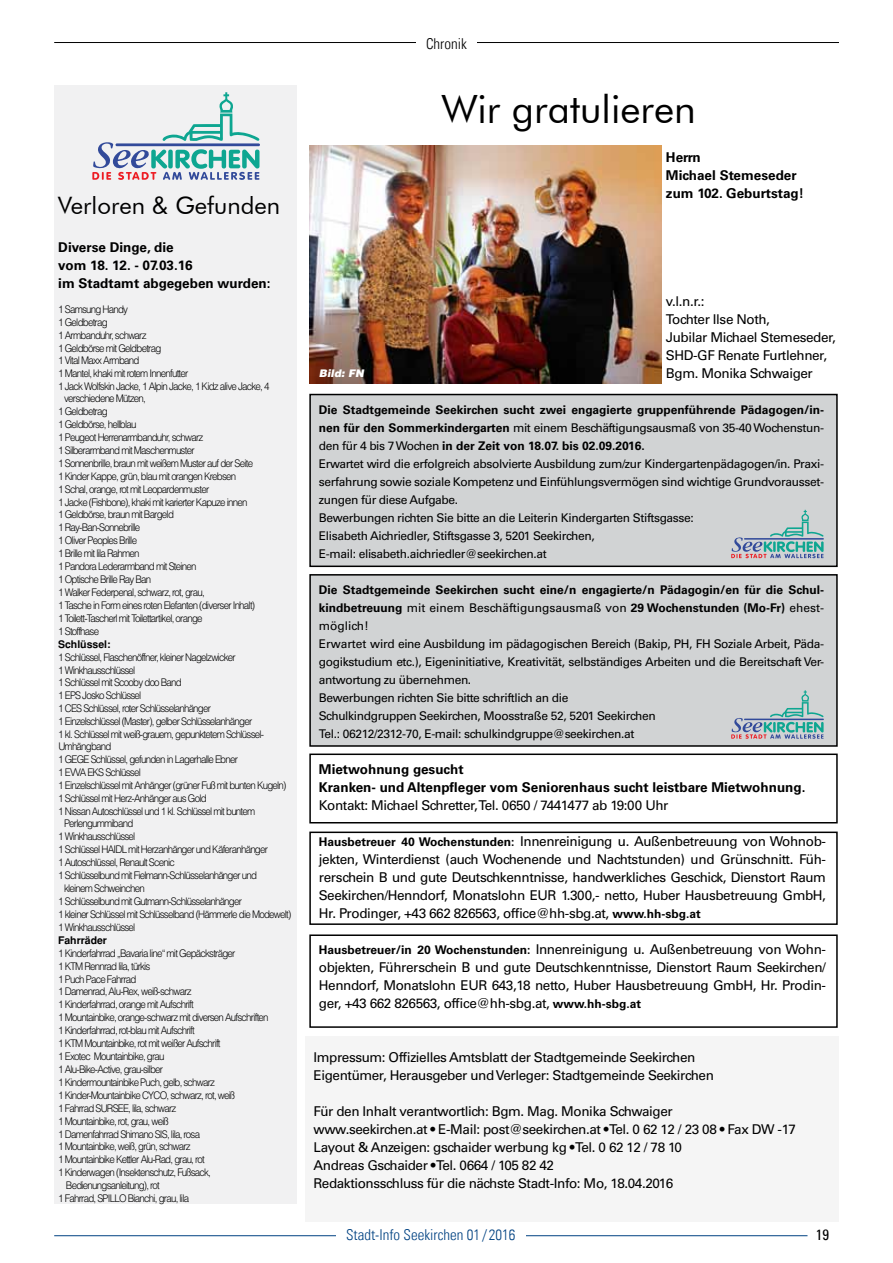
<style>
.page{position:relative;width:893px;height:1263px;background:#fff}
.page>*{position:absolute;margin:0;border:0;box-sizing:border-box;transform-origin:0 0}
.t1{font:39px "Futura BT";color:#000}
.t2{font:24px "Futura BT";color:#000}
.t3{font:15px "Univers Com 47 Light Cond";color:#004282}
.t4{font:15px "Univers Com 47 Light Cond";color:#000}
.t5{font:condensed 15px "Univers Com 57";color:#000}
.t6{font:13.5px/18px "Univers LT Std";letter-spacing:-.03em;color:#000}
.t7{font:700 13.5px/18px "Univers LT Std";color:#000}
.t8{font:12px/18px "Univers LT Std";letter-spacing:-.03em;color:#000}
.t9{font:300 10.5px/12.9px "Helvetica";letter-spacing:-.08em;color:#000;scale:.93 1}
.t10{font:700 10.5px "Helvetica";color:#000}
.t11{font:italic 900 10.5px "Helvetica";color:#fff}
.s1{font-weight:700}
.s2{font-weight:700;font-size:12px}
</style>
<div class="page">
<hr style="left:54px;top:1235px;width:753px;height:1px;background:#004282">
<div style="left:336px;top:1225px;width:189px;height:20px;background:#fff"></div>
<hr style="left:54px;top:42px;width:785px;height:1px;background:#000">
<div style="left:416px;top:33px;width:60px;height:21px;background:#fff"></div>
<div style="left:54px;top:85px;width:242px;height:1118px;background:#f1f1f2"></div>
<svg style="left:92px;top:92px;width:167px;height:88px"></svg>
<hr style="left:116px;top:143px;width:144px;height:3px;background:#324a9a">
<div style="left:305px;top:1036px;width:533px;height:185px;background:#f5f5f5"></div>
<img style="left:309px;top:146px;width:353px;height:237px">
<div style="left:309px;top:753px;width:529px;height:70px;border:2px solid #000"></div>
<div style="left:309px;top:831px;width:529px;height:94px;border:2px solid #000"></div>
<div style="left:309px;top:934px;width:529px;height:94px;border:2px solid #000"></div>
<div style="left:310px;top:394px;width:527px;height:172px;background:#d1d3d4"></div>
<div style="left:309px;top:394px;width:529px;height:173px;border:2px solid #000"></div>
<div style="left:310px;top:575px;width:527px;height:171px;background:#d1d3d4"></div>
<div style="left:309px;top:574px;width:529px;height:173px;border:2px solid #000"></div>
<svg style="left:731px;top:510px;width:93px;height:48px"></svg>
<hr style="left:744px;top:538px;width:80px;height:2px;background:#324a9a">
<svg style="left:731px;top:690px;width:93px;height:49px"></svg>
<hr style="left:744px;top:719px;width:80px;height:1px;background:#324a9a">
<h2 class="t2" style="left:58px;top:191px;width:223px">Verloren &amp; Gefunden</h2>
<p class="t7" style="left:58px;top:238px;width:214px">Diverse Dinge, die<br>vom 18. 12. - 07.03.16<br>im Stadtamt abgegeben wurden:</p>
<p class="t9" style="left:58px;top:302px;width:229px">1 Samsung Handy<br>1 Geldbetrag<br>1 Armbanduhr, schwarz<br>1 Geldbörse mit Geldbetrag<br>1 Vital Maxx Armband<br>1 Mantel, khaki mit rotem Innenfutter<br>1 Jack Wolfskin Jacke, 1 Alpin Jacke, 1 Kidz alive Jacke, 4</p>
<p class="t9" style="left:58px;top:392px;width:213px;text-indent:6px">verschiedene Mützen,<br>1 Geldbetrag<br>1 Geldbörse, hellblau<br>1 Peugeot Herrenarmbanduhr, schwarz<br>1 Silberarmband mit Maschenmuster<br>1 Sonnenbrille, braun mit weißem Muster auf der Seite 1 Kinder Kappe, grün, blau mit orangen Krebsen<br>1 Schal, orange, rot mit Leopardenmuster<br>1 Jacke (Fishbone), khaki mit karierter Kapuze innen 1 Geldbörse, braun mit Bargeld<br>1 Ray-Ban-Sonnebrille<br>1 Oliver Peoples Brille<br>1 Brille mit lila Rahmen<br>1 Pandora Lederarmband mit Steinen<br>1 Optische Brille Ray Ban<br>1 Walker Federpenal, schwarz, rot, grau,<br>1 Tasche in Form eines roten Elefanten (diverser Inhalt)<br>1 Toilett-Tascherl mit Toilettartikel, orange<br>1 Stoffhase</p>
<p class="t10" style="left:58px;top:638px;width:54px">Schlüssel:</p>
<p class="t9" style="left:58px;top:650px;width:223px">1 Schlüssel, Flaschenöffner, kleiner Nagelzwicker<br>1 Winkhausschlüssel<br>1 Schlüssel mit Scooby doo Band<br>1 EPS Josko Schlüssel<br>1 CES Schlüssel, roter Schlüsselanhänger<br>1 Einzelschlüssel (Master), gelber Schlüsselanhänger<br>1 kl. Schlüssel mit weiß-grauem, gepunktetem Schlüssel-</p>
<p class="t9" style="left:58px;top:739px;width:59px">Umhängband</p>
<p class="t9" style="left:58px;top:752px;width:195px">1 GEGE Schlüssel, gefunden in Lagerhalle Ebner</p>
<p class="t9" style="left:58px;top:765px;width:90px">1 EVVA EKS Schlüssel</p>
<p class="t9" style="left:58px;top:778px;width:247px">1 Einzelschlüssel mit Anhänger (grüner Fuß mit bunten Kugeln)</p>
<p class="t9" style="left:58px;top:791px;width:161px">1 Schlüssel mit Herz-Anhänger aus Gold</p>
<p class="t9" style="left:58px;top:804px;width:213px">1 Nissan Autoschlüssel und 1 kl. Schlüssel mit buntem</p>
<p class="t9" style="left:64px;top:817px;width:76px">Perlengummiband</p>
<p class="t9" style="left:58px;top:830px;width:84px">1 Winkhausschlüssel</p>
<p class="t9" style="left:58px;top:843px;width:227px">1 Schlüssel HAIDL mit Herzanhänger und Käferanhänger</p>
<p class="t9" style="left:58px;top:856px;width:127px">1 Autoschlüssel, Renault Scenic</p>
<p class="t9" style="left:58px;top:869px;width:215px">1 Schlüsselbund mit Fielmann-Schlüsselanhänger und</p>
<p class="t9" style="left:64px;top:881px;width:89px">kleinem Schweinchen</p>
<p class="t9" style="left:58px;top:894px;width:199px">1 Schlüsselbund mit Gutmann-Schlüsselanhänger</p>
<p class="t9" style="left:58px;top:907px;width:252px">1 kleiner Schlüssel mit Schlüsselband (Hämmerle die Modewelt)</p>
<p class="t9" style="left:58px;top:920px;width:84px">1 Winkhausschlüssel</p>
<p class="t10" style="left:58px;top:934px;width:50px">Fahrräder</p>
<p class="t9" style="left:58px;top:946px;width:192px">1 Kinderfahrrad „Bavaria line“ mit Gepäcksträger</p>
<p class="t9" style="left:58px;top:959px;width:101px">1 KTM Rennrad lila, türkis</p>
<p class="t9" style="left:58px;top:972px;width:86px">1 Puch Pace Fahrrad</p>
<p class="t9" style="left:58px;top:985px;width:145px">1 Damenrad, Alu-Rex, weiß-schwarz</p>
<p class="t9" style="left:58px;top:998px;width:147px">1 Kinderfahrrad, orange mit Aufschrift</p>
<p class="t9" style="left:58px;top:1011px;width:228px">1 Mountainbike, orange-schwarz mit diversen Aufschriften</p>
<p class="t9" style="left:58px;top:1024px;width:148px">1 Kinderfahrrad, rot-blau mit Aufschrift</p>
<p class="t9" style="left:58px;top:1037px;width:176px">1 KTM Mountainbike, rot mit weißer Aufschrift</p>
<p class="t9" style="left:58px;top:1049px;width:116px">1 Exotec Mountainbike, grau</p>
<p class="t9" style="left:58px;top:1062px;width:114px">1 Alu-Bike-Active, grau-silber</p>
<p class="t9" style="left:58px;top:1075px;width:170px">1 Kindermountainbike Puch, gelb, schwarz</p>
<p class="t9" style="left:58px;top:1088px;width:192px">1 Kinder-Mountainbike CYCO, schwarz, rot, weiß</p>
<p class="t9" style="left:58px;top:1101px;width:129px">1 Fahrrad SURSEE, lila, schwarz</p>
<p class="t9" style="left:58px;top:1114px;width:120px">1 Mountainbike, rot, grau, weiß</p>
<p class="t9" style="left:58px;top:1127px;width:154px">1 Damenfahrrad Shimano SIS, lila, rosa</p>
<p class="t9" style="left:58px;top:1140px;width:144px">1 Mountainbike, weiß, grün, schwarz</p>
<p class="t9" style="left:58px;top:1153px;width:159px">1 Mountainbike Kettler Alu-Rad, grau, rot</p>
<p class="t9" style="left:58px;top:1166px;width:166px">1 Kinderwagen (Insektenschutz, Fußsack,</p>
<p class="t9" style="left:66px;top:1179px;width:103px">Bedienungsanleitung), rot</p>
<p class="t9" style="left:58px;top:1192px;width:142px">1 Fahrrad, SPILLO Bianchi, grau, lila</p>
<h3 class="t4" style="left:426px;top:35px;width:42px">Chronik</h3>
<h1 class="t1" style="left:442px;top:86px;width:256px">Wir gratulieren</h1>
<p class="t11" style="left:319px;top:367px;width:46px">Bild: FN</p>
<p class="t7" style="left:666px;top:148px;width:140px">Herrn<br>Michael Stemeseder zum 102. Geburtstag!</p>
<p class="t6" style="left:666px;top:292px;width:172px">v.l.n.r.:<br>Tochter Ilse Noth,<br>Jubilar Michael Stemeseder,<br>SHD-GF Renate Furtlehner,<br>Bgm. Monika Schwaiger</p>
<p class="t8" style="left:319px;top:401px;width:507px"><span class="s1">Die Stadtgemeinde Seekirchen sucht zwei engagierte gruppenführende Pädagogen/in&shy;nen für den Sommerkindergarten</span> mit einem Beschäftigungsausmaß von 35-40 Wochenstun&shy;den für 4 bis 7 Wochen <span class="s1">in der Zeit von 18.07. bis 02.09.2016.<br></span>Erwartet wird die erfolgreich absolvierte Ausbildung zum/zur Kindergartenpädagogen/in. Praxi&shy;serfahrung sowie soziale Kompetenz und Einfühlungsvermögen sind wichtige Grundvorausset&shy;zungen für diese Aufgabe.<br>Bewerbungen richten Sie bitte an die Leiterin Kindergarten Stiftsgasse:<br>Elisabeth Aichriedler, Stiftsgasse 3, 5201 Seekirchen,<br>E-mail: elisabeth.aichriedler@seekirchen.at</p>
<p class="t8" style="left:319px;top:581px;width:507px"><span class="s1">Die Stadtgemeinde Seekirchen sucht eine/n engagierte/n Pädagogin/en für die Schul&shy;kindbetreuung</span> mit einem Beschäftigungsausmaß von <span class="s1">29 Wochenstunden (Mo-Fr)</span> ehest&shy;möglich!<br>Erwartet wird eine Ausbildung im pädagogischen Bereich (Bakip, PH, FH Soziale Arbeit, Päda&shy;gogikstudium etc.), Eigeninitiative, Kreativität, selbständiges Arbeiten und die Bereitschaft Ver&shy;antwortung zu übernehmen.<br>Bewerbungen richten Sie bitte schriftlich an die<br>Schulkindgruppen Seekirchen, Moosstraße 52, 5201 Seekirchen<br>Tel.: 06212/2312-70, E-mail: schulkindgruppe@seekirchen.at</p>
<p class="t7" style="left:319px;top:760px;width:488px">Mietwohnung gesucht<br>Kranken- und Altenpfleger vom Seniorenhaus sucht leistbare Mietwohnung.</p>
<p class="t6" style="left:319px;top:796px;width:351px">Kontakt: Michael Schretter, Tel. 0650 / 7441477 ab 19:00 Uhr</p>
<p class="t6" style="left:319px;top:832px;width:509px;text-align:justify"><span class="s2">Hausbetreuer 40 Wochenstunden:</span> Innenreinigung u. Außenbetreuung von Wohnob&shy;jekten, Winterdienst (auch Wochenende und Nachtstunden) und Grünschnitt. Füh&shy;rerschein B und gute Deutschkenntnisse, handwerkliches Geschick, Dienstort Raum Seekirchen/Henndorf, Monatslohn EUR 1.300,- netto, Huber Hausbetreuung GmbH, Hr. Prodinger, +43 662 826563, office@hh-sbg.at, <span class="s2">www.hh-sbg.at</span></p>
<p class="t6" style="left:319px;top:940px;width:509px;text-align:justify"><span class="s2">Hausbetreuer/in 20 Wochenstunden:</span> Innenreinigung u. Außenbetreuung von Wohn&shy;objekten, Führerschein B und gute Deutschkenntnisse, Dienstort Raum Seekirchen/ Henndorf, Monatslohn EUR 643,18 netto, Huber Hausbetreuung GmbH, Hr. Prodin&shy;ger, +43 662 826563, office@hh-sbg.at, <span class="s2">www.hh-sbg.at</span></p>
<p class="t6" style="left:314px;top:1048px;width:402px">Impressum: Offizielles Amtsblatt der Stadtgemeinde Seekirchen<br>Eigentümer, Herausgeber und Verleger: Stadtgemeinde Seekirchen</p>
<p class="t6" style="left:314px;top:1102px;width:484px">Für den Inhalt verantwortlich: Bgm. Mag. Monika Schwaiger<br>www.seekirchen.at • E-Mail: post@seekirchen.at •Tel. 0 62 12 / 23 08 • Fax DW -17<br>Layout &amp; Anzeigen: gschaider werbung kg •Tel. 0 62 12 / 78 10<br>Andreas Gschaider •Tel. 0664 / 105 82 42--<br>Redaktionsschluss für die nächste Stadt-Info: Mo, 18.04.2016</p>
<h3 class="t3" style="left:346px;top:1225px;width:171px">Stadt-Info Seekirchen 01 / 2016</h3>
<h3 class="t5" style="left:816px;top:1225px;width:15px">19</h3>
</div>
